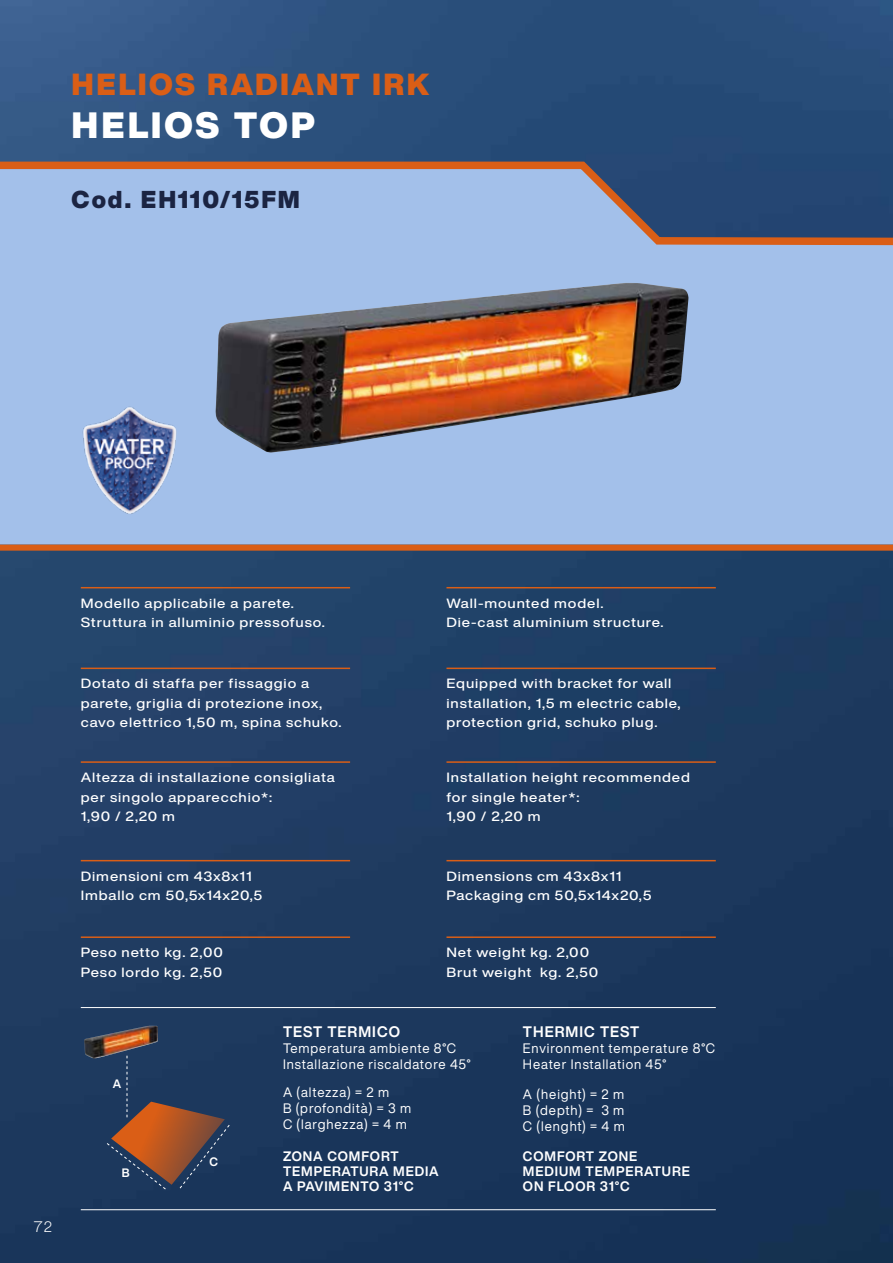
<style>
.page{position:relative;width:893px;height:1263px;background:#fff}
.page>*{position:absolute;margin:0;border:0;box-sizing:border-box;transform-origin:0 0}
.t1{font:900 36px "Helvetica Now Display";letter-spacing:.08em;color:#fff}
.t2{font:900 30px "Helvetica Now Display";letter-spacing:.08em;color:#da5e16}
.t3{font:900 24px "Helvetica Now Display";letter-spacing:.08em;color:#1b2442}
.t4{font:700 15px "Helvetica Now Display";letter-spacing:.07em;color:#fff}
.t5{font:300 15px "Helvetica Now Text";color:#fff}
.t6{font:13.5px/16.2px "Helvetica Now Display";letter-spacing:.07em;color:#fff}
.t7{font:700 13.5px/15px "Helvetica Now Display";letter-spacing:.07em;color:#fff}
.t8{font:500 13.2px/19.5px "Helvetica Now Display";letter-spacing:.06em;color:#fff;scale:1.14 1}
.t9{font:700 12px "Helvetica Now Display";color:#fff}
</style>
<div class="page">
<img style="left:0;top:0;width:893px;height:1263px">
<div style="left:0;top:249px;width:893px;height:296px;background:#a3c0ea"></div>
<svg style="left:0;top:158px;width:893px;height:91px;background:#8294b5"></svg>
<hr style="left:81px;top:587px;width:269px;height:1px;background:#da5e16">
<hr style="left:446px;top:587px;width:270px;height:1px;background:#da5e16">
<hr style="left:81px;top:668px;width:269px;height:1px;background:#da5e16">
<hr style="left:446px;top:668px;width:270px;height:1px;background:#da5e16">
<hr style="left:81px;top:761px;width:269px;height:2px;background:#da5e16">
<hr style="left:446px;top:761px;width:270px;height:2px;background:#da5e16">
<hr style="left:81px;top:860px;width:269px;height:1px;background:#da5e16">
<hr style="left:81px;top:936px;width:269px;height:2px;background:#da5e16">
<hr style="left:446px;top:936px;width:270px;height:2px;background:#da5e16">
<hr style="left:446px;top:860px;width:270px;height:1px;background:#da5e16">
<img style="left:215px;top:283px;width:473px;height:170px">
<img style="left:84px;top:1026px;width:74px;height:33px">
<img style="left:64px;top:400px;width:126px;height:120px">
<svg style="left:106px;top:1056px;width:124px;height:134px;background:#4b424d"></svg>
<hr style="left:81px;top:1007px;width:635px;height:1px;background:#fff">
<hr style="left:81px;top:1209px;width:635px;height:1px;background:#fff">
<div style="left:0;top:545px;width:893px;height:6px;background:#da5e16"></div>
<h2 class="t2" style="left:72px;top:64px;width:359px">HELIOS RADIANT IRK</h2>
<h1 class="t1" style="left:72px;top:101px;width:245px">HELIOS TOP</h1>
<h3 class="t3" style="left:72px;top:183px;width:230px">Cod. EH110/15FM</h3>
<p class="t5" style="left:34px;top:1217px;width:21px">72</p>
<p class="t8" style="left:81px;top:593px;width:216px">Modello applicabile a parete.<br>Struttura in alluminio pressofuso.</p>
<p class="t8" style="left:446px;top:593px;width:192px">Wall-mounted model.<br>Die-cast aluminium structure.</p>
<p class="t8" style="left:81px;top:674px;width:230px">Dotato di staffa per fissaggio a parete, griglia di protezione inox, cavo elettrico 1,50 m, spina schuko.</p>
<p class="t8" style="left:446px;top:674px;width:207px">Equipped with bracket for wall installation, 1,5 m electric cable, protection grid, schuko plug.</p>
<p class="t8" style="left:81px;top:768px;width:224px">Altezza di installazione consigliata per singolo apparecchio*:<br>1,90 / 2,20 m</p>
<p class="t8" style="left:446px;top:768px;width:215px">Installation height recommended for single heater*:<br>1,90 / 2,20 m</p>
<p class="t8" style="left:81px;top:866px;width:161px">Dimensioni cm 43x8x11<br>Imballo cm 50,5x14x20,5</p>
<p class="t8" style="left:446px;top:866px;width:181px">Dimensions cm 43x8x11<br>Packaging cm 50,5x14x20,5</p>
<p class="t8" style="left:81px;top:943px;width:126px">Peso netto kg. 2,00<br>Peso lordo kg. 2,50</p>
<p class="t8" style="left:446px;top:943px;width:135px">Net weight kg. 2,00<br>Brut weight kg. 2,50</p>
<p class="t9" style="left:113px;top:1076px;width:10px">A</p>
<p class="t9" style="left:122px;top:1164px;width:9px">B</p>
<p class="t9" style="left:210px;top:1154px;width:10px">C</p>
<p class="t4" style="left:283px;top:1021px;width:118px">TEST TERMICO</p>
<p class="t6" style="left:283px;top:1040px;width:189px">Temperatura ambiente 8°C<br>Installazione riscaldatore 45°</p>
<p class="t6" style="left:283px;top:1084px;width:130px">A (altezza) = 2 m<br>B (profondità) = 3 m<br>C (larghezza) = 4 m</p>
<p class="t7" style="left:283px;top:1149px;width:157px">ZONA COMFORT<br>TEMPERATURA MEDIA<br>A PAVIMENTO 31°C</p>
<p class="t7" style="left:523px;top:1149px;width:168px">COMFORT ZONE<br>MEDIUM TEMPERATURE<br>ON FLOOR 31°C</p>
<p class="t4" style="left:523px;top:1021px;width:118px">THERMIC TEST</p>
<p class="t6" style="left:523px;top:1040px;width:194px">Environment temperature 8°C<br>Heater Installation 45°</p>
<p class="t6" style="left:523px;top:1086px;width:103px;text-align:justify">A (height) = 2 m B (depth) = 3 m C (lenght) = 4 m</p>
</div>
